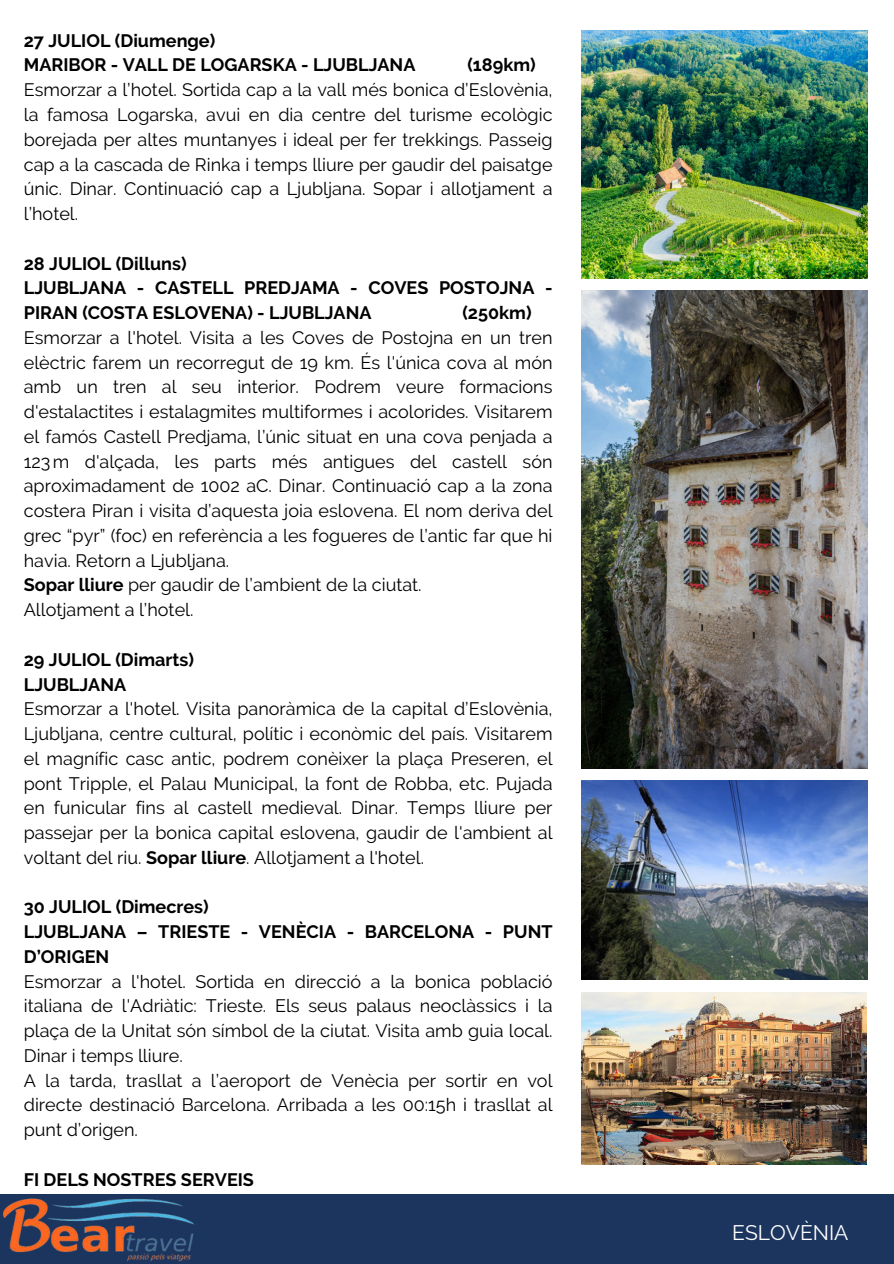
<style>
.page{position:relative;width:894px;height:1264px;background:#fff}
.page>*{position:absolute;margin:0;border:0;box-sizing:border-box;transform-origin:0 0}
.t1{font:21px "Raleway";color:#fff}
.t2{font:18px/24.8px "Raleway";color:#000;text-align:justify}
.t3{font:700 18px/24.8px "Raleway";color:#000}
.s1{font-weight:700}
</style>
<div class="page">
<div style="left:0;top:1193px;width:893px;height:70px;background:#1c355e"></div>
<img style="left:581px;top:30px;width:286px;height:248px">
<img style="left:581px;top:290px;width:286px;height:479px">
<img style="left:581px;top:780px;width:286px;height:199px">
<img style="left:581px;top:992px;width:284px;height:172px">
<img style="left:0;top:1193px;width:201px;height:69px">
<p class="t3" style="left:24px;top:28px;width:393px">27 JULIOL (Diumenge)<br>MARIBOR - VALL DE LOGARSKA - LJUBLJANA</p>
<p class="t3" style="left:467px;top:53px;width:70px">(189km)</p>
<p class="t2" style="left:24px;top:77px;width:530px">Esmorzar a l’hotel. Sortida cap a la vall més bonica d’Eslovènia, la famosa Logarska, avui en dia centre del turisme ecològic borejada per altes muntanyes i ideal per fer trekkings. Passeig cap a la cascada de Rinka i temps lliure per gaudir del paisatge únic. Dinar. Continuació cap a Ljubljana. Sopar i allotjament a l’hotel.</p>
<p class="t3" style="left:24px;top:251px;width:530px">28 JULIOL (Dilluns)<br>LJUBLJANA - CASTELL PREDJAMA - COVES POSTOJNA -<br>PIRAN (COSTA ESLOVENA) - LJUBLJANA</p>
<p class="t3" style="left:462px;top:300px;width:71px">(250km)</p>
<p class="t2" style="left:24px;top:325px;width:530px;text-align:left">Esmorzar a l'hotel. Visita a les Coves de Postojna en un tren elèctric farem un recorregut de 19 km. És l'única cova al món amb un tren al seu interior. Podrem veure formacions d'estalactites i estalagmites multiformes i acolorides. Visitarem el famós Castell Predjama, l’únic situat en una cova penjada a 123 m d'alçada, les parts més antigues del castell són aproximadament de 1002 aC. Dinar. Continuació cap a la zona costera Piran i visita d’aquesta joia eslovena. El nom deriva del grec “pyr” (foc) en referència a les fogueres de l’antic far que hi havia. Retorn a Ljubljana.<br><span class="s1">Sopar lliure</span> per gaudir de l’ambient de la ciutat.<br>Allotjament a l’hotel.</p>
<p class="t3" style="left:24px;top:647px;width:172px">29 JULIOL (Dimarts)<br>LJUBLJANA</p>
<p class="t2" style="left:24px;top:696px;width:530px">Esmorzar a l'hotel. Visita panoràmica de la capital d’Eslovènia, Ljubljana, centre cultural, polític i econòmic del país. Visitarem el magnífic casc antic, podrem conèixer la plaça Preseren, el pont Tripple, el Palau Municipal, la font de Robba, etc. Pujada en funicular fins al castell medieval. Dinar. Temps lliure per passejar per la bonica capital eslovena, gaudir de l'ambient al voltant del riu. <span class="s1">Sopar lliure</span>. Allotjament a l'hotel.</p>
<p class="t3" style="left:24px;top:894px;width:530px">30 JULIOL (Dimecres)<br>LJUBLJANA – TRIESTE - VENÈCIA - BARCELONA - PUNT<br>D’ORIGEN</p>
<p class="t2" style="left:24px;top:968px;width:530px;text-align:left">Esmorzar a l'hotel. Sortida en direcció a la bonica població italiana de l'Adriàtic: Trieste. Els seus palaus neoclàssics i la plaça de la Unitat són símbol de la ciutat. Visita amb guia local.<br>Dinar i temps lliure.<br>A la tarda, trasllat a l’aeroport de Venècia per sortir en vol directe destinació Barcelona. Arribada a les 00:15h i trasllat al punt d’origen.</p>
<p class="t3" style="left:24px;top:1167px;width:232px">FI DELS NOSTRES SERVEIS</p>
<p class="t1" style="left:732px;top:1220px;width:118px">ESLOVÈNIA</p>
</div>
